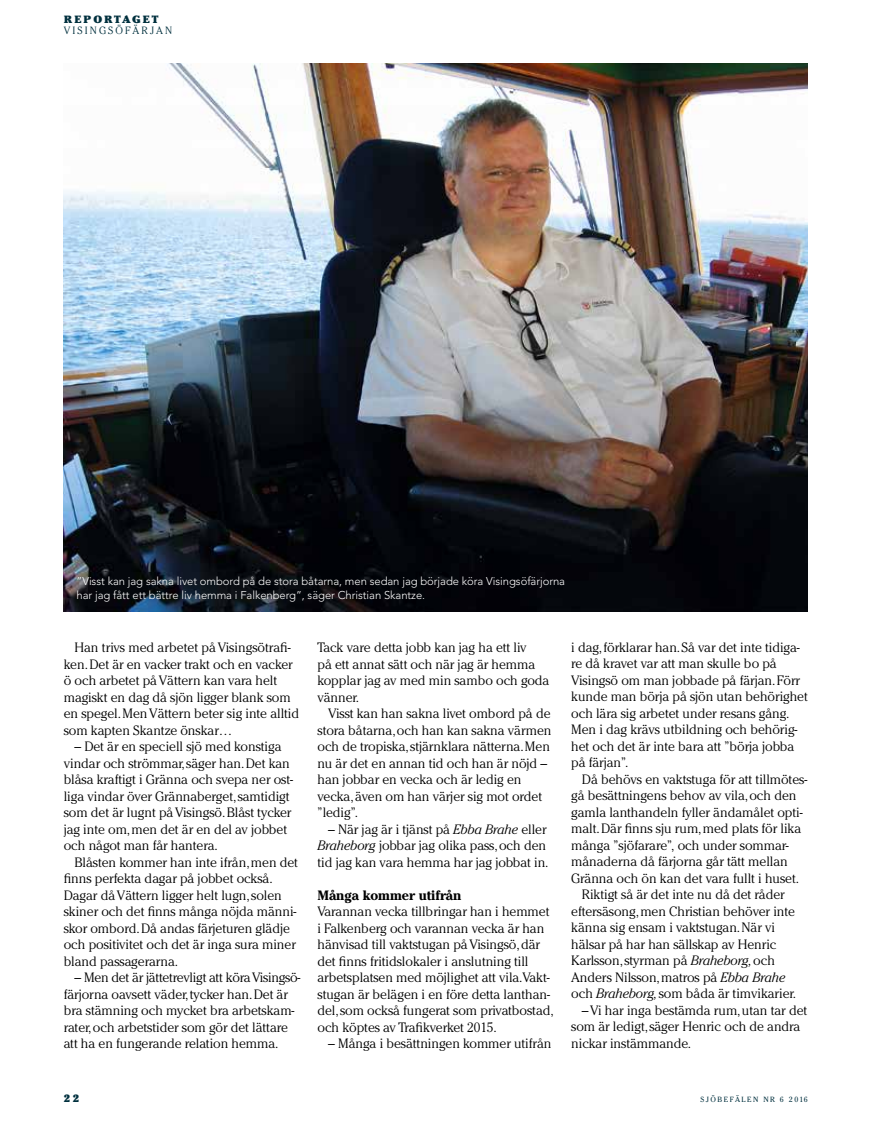
<style>
.page{position:relative;width:893px;height:1127px;background:#fff}
.page>*{position:absolute;margin:0;border:0;box-sizing:border-box;transform-origin:0 0}
.t1{font:300 13.5px/16.5px "Cheltenham";letter-spacing:-.005em;color:#000}
.t2{font:700 13.5px "Cheltenham";letter-spacing:-.005em;color:#000}
.t3{font:300 11.25px/14.2px "Avenir";letter-spacing:-.005em;color:#fff}
.t4{font:300 10.5px "Cheltenham";letter-spacing:.2em;color:#00303e}
.t5{font:900 10.5px "Cheltenham";letter-spacing:.2em;color:#00303e}
.t6{font:7.5px "Cheltenham";letter-spacing:.2em;color:#00303e}
.s1{font-style:italic}
</style>
<div class="page">
<img style="left:64px;top:64px;width:744px;height:547px">
<p class="t5" style="left:64px;top:13px;width:96px">REPORTAGET</p>
<p class="t4" style="left:64px;top:24px;width:110px">VISINGSÖFÄRJAN</p>
<p class="t3" style="left:77px;top:574px;width:490px">”Visst kan jag sakna livet ombord på de stora båtarna, men sedan jag började köra Visingsöfärjorna har jag fått ett bättre liv hemma i Falkenberg”, säger Christian Skantze.</p>
<p class="t1" style="left:64px;top:639px;width:237px;text-indent:11px">Han trivs med arbetet på Visingsötrafi&shy;ken. Det är en vacker trakt och en vacker ö och arbetet på Vättern kan vara helt magiskt en dag då sjön ligger blank som en spegel. Men Vättern beter sig inte alltid som kapten Skantze önskar…</p>
<p class="t1" style="left:64px;top:738px;width:231px;text-indent:11px">– Det är en speciell sjö med konstiga vindar och strömmar, säger han. Det kan blåsa kraftigt i Gränna och svepa ner ost&shy;liga vindar över Grännaberget, samtidigt som det är lugnt på Visingsö. Blåst tycker jag inte om, men det är en del av jobbet och något man får hantera.</p>
<p class="t1" style="left:64px;top:853px;width:236px;text-indent:11px">Blåsten kommer han inte ifrån, men det finns perfekta dagar på jobbet också.<br>Dagar då Vättern ligger helt lugn, solen skiner och det finns många nöjda männi&shy;skor ombord. Då andas färjeturen glädje och positivitet och det är inga sura miner bland passagerarna.</p>
<p class="t1" style="left:64px;top:969px;width:238px;text-indent:11px">– Men det är jättetrevligt att köra Visingsö&shy;färjorna oavsett väder, tycker han. Det är bra stämning och mycket bra arbetskam&shy;rater, och arbetstider som gör det lättare att ha en fungerande relation hemma.</p>
<p class="t1" style="left:317px;top:639px;width:233px">Tack vare detta jobb kan jag ha ett liv<br>på ett annat sätt och när jag är hemma kopplar jag av med min sambo och goda vänner.</p>
<p class="t1" style="left:317px;top:705px;width:235px;text-indent:11px">Visst kan han sakna livet ombord på de stora båtarna, och han kan sakna värmen och de tropiska, stjärnklara nätterna. Men nu är det en annan tid och han är nöjd – han jobbar en vecka och är ledig en vecka, även om han värjer sig mot ordet ”ledig”.</p>
<p class="t1" style="left:317px;top:820px;width:233px;text-indent:11px">– När jag är i tjänst på <span class="s1">Ebba Brahe</span> eller<br><span class="s1">Braheborg</span> jobbar jag olika pass, och den tid jag kan vara hemma har jag jobbat in.</p>
<p class="t2" style="left:317px;top:886px;width:145px">Många kommer utifrån</p>
<p class="t1" style="left:317px;top:903px;width:238px">Varannan vecka tillbringar han i hemmet i Falkenberg och varannan vecka är han hänvisad till vaktstugan på Visingsö, där det finns fritidslokaler i anslutning till arbetsplatsen med möjlighet att vila.Vakt&shy;stugan är belägen i en före detta lanthan&shy;del, som också fungerat som privatbostad, och köptes av Trafikverket 2015.</p>
<p class="t1" style="left:328px;top:1035px;width:225px">– Många i besättningen kommer utifrån</p>
<p class="t1" style="left:571px;top:639px;width:238px">i dag, förklarar han. Så var det inte tidiga&shy;re då kravet var att man skulle bo på Visingsö om man jobbade på färjan. Förr kunde man börja på sjön utan behörighet och lära sig arbetet under resans gång.<br>Men i dag krävs utbildning och behörig&shy;het och det är inte bara att ”börja jobba på färjan”.</p>
<p class="t1" style="left:582px;top:771px;width:227px">Då behövs en vaktstuga för att tillmötes-</p>
<p class="t1" style="left:571px;top:787px;width:227px">gå besättningens behov av vila, och den</p>
<p class="t1" style="left:571px;top:804px;width:233px">gamla lanthandeln fyller ändamålet opti-</p>
<p class="t1" style="left:571px;top:820px;width:232px">malt. Där finns sju rum, med plats för lika</p>
<p class="t1" style="left:571px;top:837px;width:219px">många ”sjöfarare”, och under sommar-</p>
<p class="t1" style="left:571px;top:853px;width:218px">månaderna då färjorna går tätt mellan</p>
<p class="t1" style="left:571px;top:870px;width:229px">Gränna och ön kan det vara fullt i huset.</p>
<p class="t1" style="left:582px;top:886px;width:204px">Riktigt så är det inte nu då det råder</p>
<p class="t1" style="left:571px;top:903px;width:225px">eftersäsong, men Christian behöver inte</p>
<p class="t1" style="left:571px;top:919px;width:205px">känna sig ensam i vaktstugan. När vi</p>
<p class="t1" style="left:571px;top:936px;width:207px">hälsar på har han sällskap av Henric</p>
<p class="t1" style="left:571px;top:952px;width:205px">Karlsson, styrman på <span class="s1">Braheborg,</span> och</p>
<p class="t1" style="left:571px;top:969px;width:216px">Anders Nilsson, matros på <span class="s1">Ebba Brahe</span></p>
<p class="t1" style="left:571px;top:985px;width:226px">och <span class="s1">Braheborg,</span> som båda är timvikarier.</p>
<p class="t1" style="left:582px;top:1002px;width:227px">–Vi har inga bestämda rum, utan tar det</p>
<p class="t1" style="left:571px;top:1018px;width:231px">som är ledigt, säger Henric och de andra</p>
<p class="t1" style="left:571px;top:1035px;width:121px">nickar instämmande.</p>
<p class="t5" style="left:64px;top:1091px;width:17px">2 2</p>
<p class="t6" style="left:700px;top:1094px;width:109px">SJÖBEFÄLEN NR 6 2016</p>
</div>
